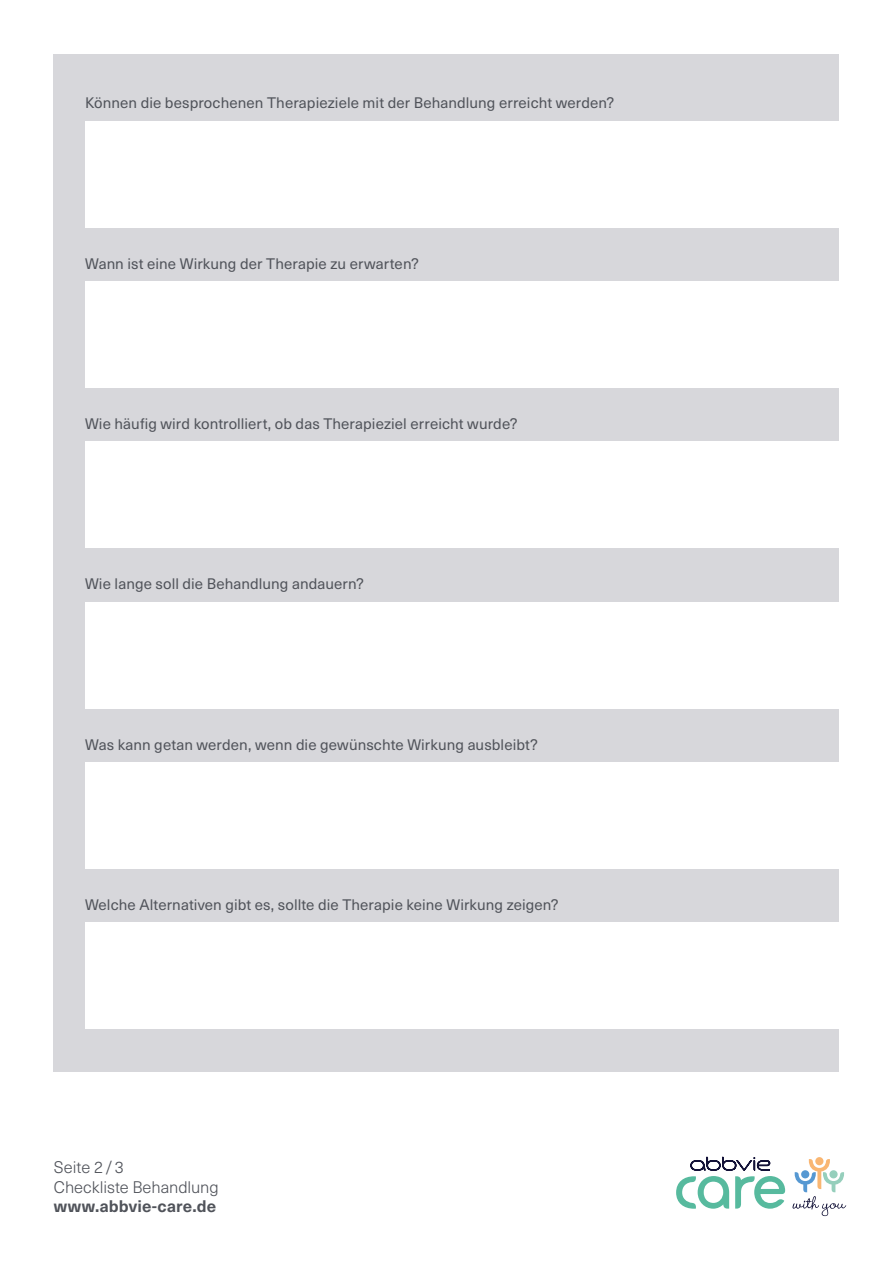
<style>
.page{position:relative;width:893px;height:1263px;background:#fff}
.page>*{position:absolute;margin:0;border:0;box-sizing:border-box;transform-origin:0 0}
.t1{font:300 16.5px/19.5px "Neue Haas Unica Pro";letter-spacing:-.005em;color:#50535a}
.t2{font:700 16.5px "Neue Haas Unica Pro";letter-spacing:.005em;color:#50535a}
.t3{font:15px "Neue Haas Unica Pro";letter-spacing:.005em;color:#50535a}
</style>
<div class="page">
<div style="left:54px;top:54px;width:785px;height:1017px;background:#d7d7db"></div>
<svg style="left:676px;top:1157px;width:109px;height:52px"></svg>
<svg style="left:792px;top:1157px;width:54px;height:59px"></svg>
<div style="left:85px;top:121px;width:808px;height:106px;background:#fff"></div>
<div style="left:85px;top:281px;width:808px;height:107px;background:#fff"></div>
<div style="left:85px;top:442px;width:808px;height:106px;background:#fff"></div>
<div style="left:85px;top:602px;width:808px;height:106px;background:#fff"></div>
<div style="left:85px;top:762px;width:808px;height:107px;background:#fff"></div>
<div style="left:85px;top:923px;width:808px;height:106px;background:#fff"></div>
<p class="t3" style="left:85px;top:94px;width:531px">Können die besprochenen Therapieziele mit der Behandlung erreicht werden?</p>
<p class="t3" style="left:85px;top:254px;width:335px">Wann ist eine Wirkung der Therapie zu erwarten?</p>
<p class="t3" style="left:85px;top:415px;width:434px">Wie häufig wird kontrolliert, ob das Therapieziel erreicht wurde?</p>
<p class="t3" style="left:85px;top:575px;width:280px">Wie lange soll die Behandlung andauern?</p>
<p class="t3" style="left:85px;top:735px;width:454px">Was kann getan werden, wenn die gewünschte Wirkung ausbleibt?</p>
<p class="t3" style="left:85px;top:896px;width:475px">Welche Alternativen gibt es, sollte die Therapie keine Wirkung zeigen?</p>
<p class="t1" style="left:54px;top:1158px;width:166px">Seite 2/3<br>Checkliste Behandlung</p>
<p class="t2" style="left:54px;top:1196px;width:164px">www.abbvie-care.de</p>
</div>
